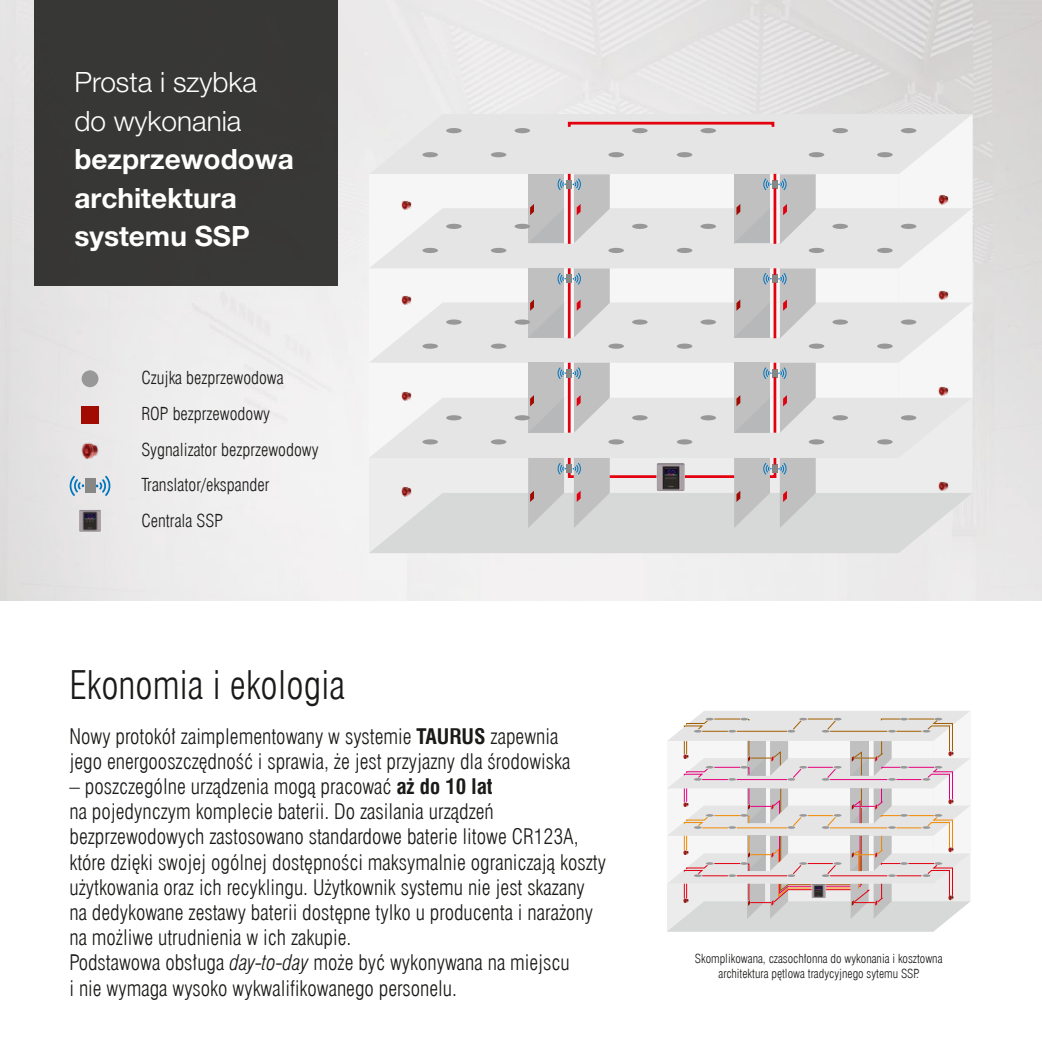
<style>
.page{position:relative;width:1042px;height:1042px;background:#fff}
.page>*{position:absolute;margin:0;border:0;box-sizing:border-box;transform-origin:0 0}
.t1{font:38.5px "Swis 721 Lt Cn EU";color:#1a1a18}
.t2{font:700 28px/38.5px "Helvetica Neue LT Pro";color:#fff}
.t3{font:300 28px/38.5px "Helvetica Neue LT Pro";color:#fff}
.t4{font:21px/25.2px "Swis 721 Lt Cn EU";color:#1a1a18}
.t5{font:17.5px/35.7px "Swis 721 Lt Cn EU";color:#1a1a18}
.t6{font:12.25px/14.7px "Swis 721 Lt Cn EU";color:#1a1a18;text-align:center}
.s1{font-family:"Swis 721 Cn EU";font-weight:700}
.s2{font-style:italic}
</style>
<div class="page">
<img style="left:0;top:0;width:1042px;height:600px">
<div style="left:85px;top:478px;width:10px;height:15px;background:#878786"></div>
<svg style="left:68px;top:476px;width:16px;height:20px"></svg>
<svg style="left:96px;top:476px;width:16px;height:20px"></svg>
<svg style="left:369px;top:114px;width:603px;height:439px"></svg>
<svg style="left:667px;top:711px;width:303px;height:220px"></svg>
<img style="left:81px;top:443px;width:18px;height:16px">
<div style="left:81px;top:406px;width:17px;height:18px;background:#a10b02"></div>
<img style="left:79px;top:510px;width:22px;height:22px">
<div style="left:35px;top:0;width:303px;height:286px;background:#373735"></div>
<div style="left:82px;top:370px;width:16px;height:17px;background:#989898;border-radius:50%"></div>
<h2 class="t3" style="left:74px;top:62px;width:184px">Prosta i szybka do wykonania</h2>
<h2 class="t2" style="left:74px;top:139px;width:221px">bezprzewodowa architektura systemu SSP</h2>
<p class="t5" style="left:141px;top:360px;width:179px">Czujka bezprzewodowa<br>ROP bezprzewodowy<br>Sygnalizator bezprzewodowy<br>Translator/ekspander<br>Centrala SSP</p>
<h1 class="t1" style="left:69px;top:661px;width:277px">Ekonomia i ekologia</h1>
<p class="t4" style="left:69px;top:723px;width:502px">Nowy protokół zaimplementowany w systemie <span class="s1">TAURUS</span> zapewnia jego energooszczędność i sprawia, że jest przyjazny dla środowiska</p>
<p class="t4" style="left:69px;top:774px;width:538px">– poszczególne urządzenia mogą pracować <span class="s1">aż do 10 lat<br></span>na pojedynczym komplecie baterii. Do zasilania urządzeń bezprzewodowych zastosowano standardowe baterie litowe CR123A, które dzięki swojej ogólnej dostępności maksymalnie ograniczają koszty użytkowania oraz ich recyklingu. Użytkownik systemu nie jest skazany na dedykowane zestawy baterii dostępne tylko u producenta i narażony na możliwe utrudnienia w ich zakupie.<br>Podstawowa obsługa <span class="s2">day-to-day</span> może być wykonywana na miejscu<br>i nie wymaga wysoko wykwalifikowanego personelu.</p>
<p class="t6" style="left:695px;top:951px;width:249px">Skomplikowana, czasochłonna do wykonania i kosztowna architektura pętlowa tradycyjnego sytemu SSP.</p>
</div>
